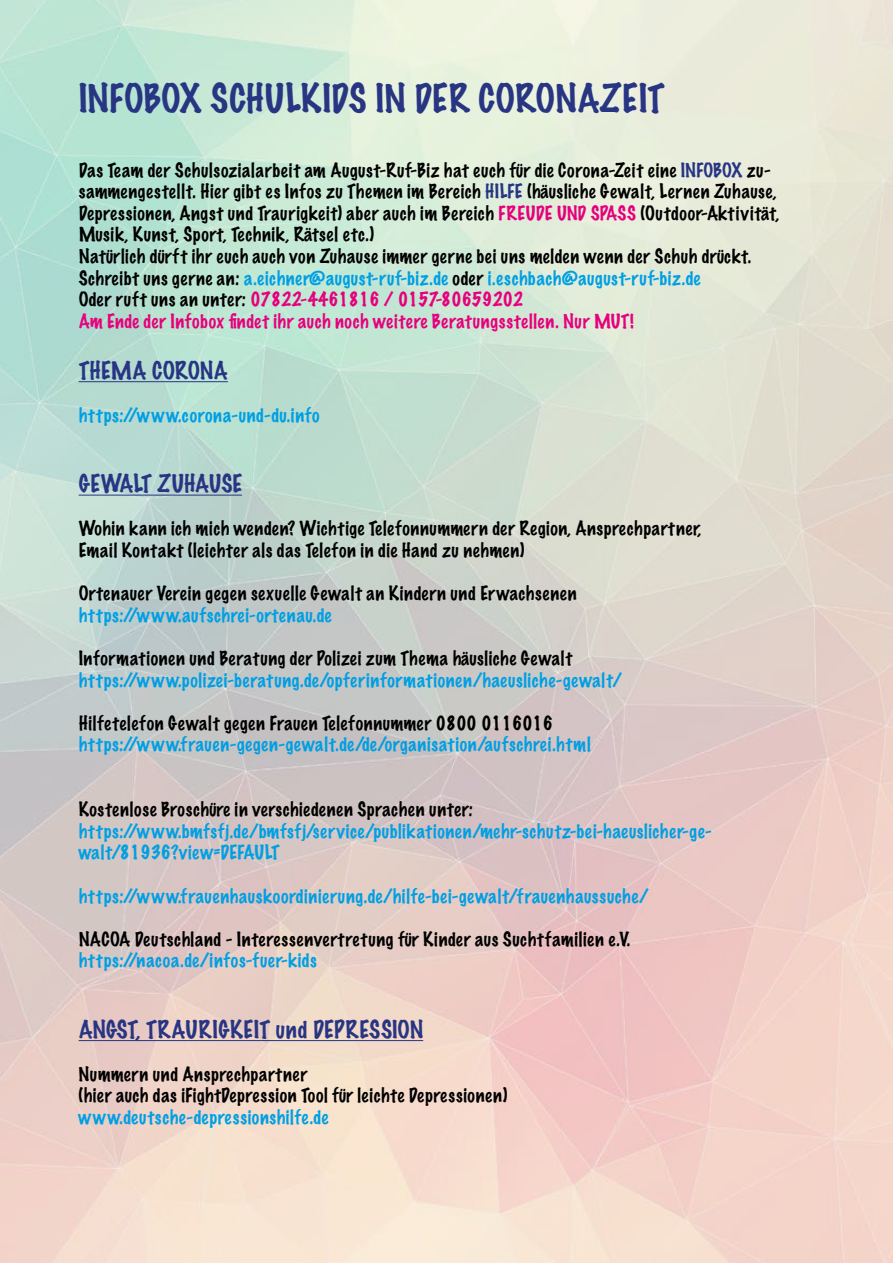
<style>
.page{position:relative;width:893px;height:1263px;background:#fff}
.page>*{position:absolute;margin:0;border:0;box-sizing:border-box;transform-origin:0 0}
.t1{font:100 36px "Marker Felt";color:#283583}
.t2{font:100 22.5px "Marker Felt";letter-spacing:.025em;color:#283583}
.t3{font:100 22.5px "Marker Felt";color:#283583}
.t4{font:100 18px/21.6px "Marker Felt";letter-spacing:.035em;color:#000}
.t5{font:100 18px/21.6px "Marker Felt";letter-spacing:.04em;color:#009fe3}
.s1{color:#283583}
.s2{color:#e6007d}
.s3{color:#009fe3}
</style>
<div class="page">
<img style="left:0;top:0;width:893px;height:1263px">
<hr style="left:79px;top:381px;width:149px;height:1px;background:#283583">
<hr style="left:79px;top:495px;width:163px;height:1px;background:#283583">
<hr style="left:79px;top:1040px;width:344px;height:1px;background:#283583">
<h1 class="t1" style="left:79px;top:70px;width:588px">INFOBOX SCHULKIDS IN DER CORONAZEIT</h1>
<p class="t4" style="left:79px;top:159px;width:702px">Das Team der Schulsozialarbeit am August-Ruf-Biz hat euch für die Corona-Zeit eine <span class="s1">INFOBOX</span> zu&shy;sammengestellt. Hier gibt es Infos zu Themen im Bereich <span class="s1">HILFE</span> (häusliche Gewalt, Lernen Zuhause, Depressionen, Angst und Traurigkeit) aber auch im Bereich <span class="s2">FREUDE UND SPASS</span> (Outdoor-Aktivität, Musik, Kunst, Sport, Technik, Rätsel etc.)<br>Natürlich dürft ihr euch auch von Zuhause immer gerne bei uns melden wenn der Schuh drückt.<br>Schreibt uns gerne an: <span class="s3">a.eichner@august-ruf-biz.de</span> oder <span class="s3">i.eschbach@august-ruf-biz.de<br></span>Oder ruft uns an unter: <span class="s2">07822-4461816 / 0157-80659202<br>Am Ende der Infobox findet ihr auch noch weitere Beratungsstellen. Nur MUT!</span></p>
<p class="t3" style="left:79px;top:352px;width:151px">THEMA CORONA</p>
<p class="t5" style="left:79px;top:404px;width:242px">https://www.corona-und-du.info</p>
<p class="t3" style="left:79px;top:466px;width:165px">GEWALT ZUHAUSE</p>
<p class="t4" style="left:79px;top:517px;width:624px">Wohin kann ich mich wenden? Wichtige Telefonnummern der Region, Ansprechpartner,<br>Email Kontakt (leichter als das Telefon in die Hand zu nehmen)</p>
<p class="t4" style="left:79px;top:582px;width:499px">Ortenauer Verein gegen sexuelle Gewalt an Kindern und Erwachsenen</p>
<p class="t5" style="left:79px;top:604px;width:254px">https://www.aufschrei-ortenau.de</p>
<p class="t4" style="left:79px;top:647px;width:495px">Informationen und Beratung der Polizei zum Thema häusliche Gewalt</p>
<p class="t5" style="left:79px;top:669px;width:545px">https://www.polizei-beratung.de/opferinformationen/haeusliche-gewalt/</p>
<p class="t4" style="left:79px;top:712px;width:476px">Hilfetelefon Gewalt gegen Frauen Telefonnummer 0800 0116016</p>
<p class="t5" style="left:79px;top:733px;width:513px">https://www.frauen-gegen-gewalt.de/de/organisation/aufschrei.html</p>
<p class="t4" style="left:79px;top:798px;width:396px">Kostenlose Broschüre in verschiedenen Sprachen unter:</p>
<p class="t5" style="left:79px;top:820px;width:635px">https://www.bmfsfj.de/bmfsfj/service/publikationen/mehr-schutz-bei-haeuslicher-ge&shy;walt/81936?view=DEFAULT</p>
<p class="t5" style="left:79px;top:885px;width:572px">https://www.frauenhauskoordinierung.de/hilfe-bei-gewalt/frauenhaussuche/</p>
<p class="t4" style="left:79px;top:928px;width:553px">NACOA Deutschland - Interessenvertretung für Kinder aus Suchtfamilien e.V.</p>
<p class="t5" style="left:79px;top:949px;width:240px">https://nacoa.de/infos-fuer-kids</p>
<p class="t2" style="left:79px;top:1011px;width:346px">ANGST, TRAURIGKEIT und DEPRESSION</p>
<p class="t4" style="left:79px;top:1063px;width:430px">Nummern und Ansprechpartner<br>(hier auch das iFightDepression Tool für leichte Depressionen)</p>
<p class="t5" style="left:79px;top:1106px;width:251px">www.deutsche-depressionshilfe.de</p>
</div>
